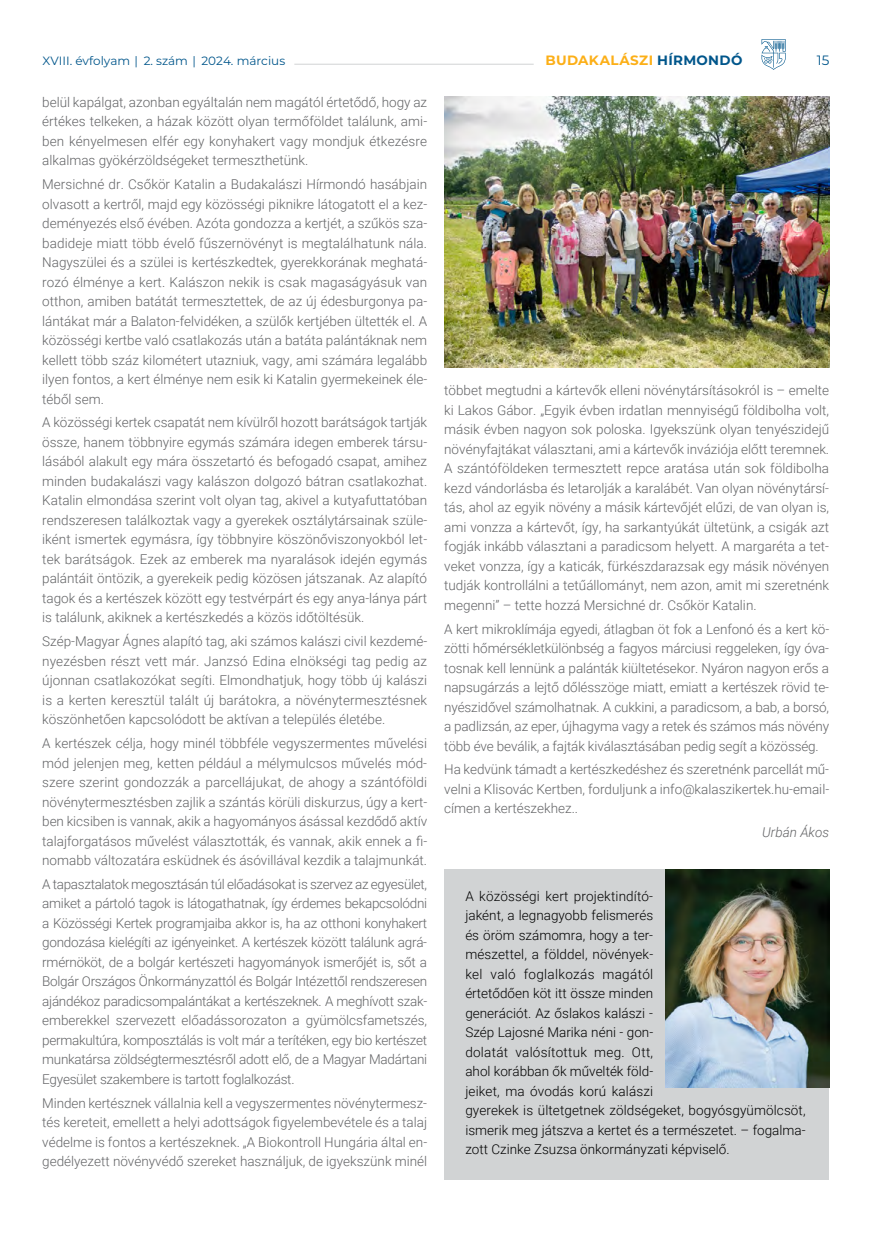
<style>
.page{position:relative;width:872px;height:1234px;background:#fff}
.page>*{position:absolute;margin:0;border:0;box-sizing:border-box;transform-origin:0 0}
.t1{font:300 13.5px/19.5px "Roboto";color:#636466;text-align:justify}
.t2{font:300 13.5px/19.5px "Roboto";color:#000}
.t3{font:700 13.5px "Montserrat";letter-spacing:.025em;color:#fcaf17}
.t4{font:italic 300 13.5px "Roboto";color:#636466}
.t5{font:13.5px "Montserrat";color:#00568b}
.t6{font:12px "Montserrat";color:#00568b}
.s1{color:#00568b}
</style>
<div class="page">
<hr style="left:294px;top:64px;width:239px;height:1px;background:#d1d3d4">
<svg style="left:761px;top:39px;width:25px;height:31px"></svg>
<div style="left:444px;top:869px;width:385px;height:310px;background:#d1d3d4"></div>
<img style="left:666px;top:869px;width:163px;height:217px">
<img style="left:444px;top:97px;width:385px;height:270px">
<p class="t6" style="left:43px;top:52px;width:244px">XVIII. évfolyam | 2. szám | 2024. március</p>
<p class="t3" style="left:545px;top:50px;width:198px">BUDAKALÁSZI <span class="s1">HÍRMONDÓ</span></p>
<p class="t5" style="left:817px;top:51px;width:14px">15</p>
<p class="t1" style="left:42px;top:92px;width:386px">belül kapálgat, azonban egyáltalán nem magától értetődő, hogy az értékes telkeken, a házak között olyan termőföldet találunk, ami&shy;ben kényelmesen elfér egy konyhakert vagy mondjuk étkezésre alkalmas gyökérzöldségeket termeszthetünk.</p>
<p class="t1" style="left:42px;top:174px;width:386px">Mersichné dr. Csőkör Katalin a Budakalászi Hírmondó hasábjain olvasott a kertről, majd egy közösségi piknikre látogatott el a kez&shy;deményezés első évében. Azóta gondozza a kertjét, a szűkös sza&shy;badideje miatt több évelő fűszernövényt is megtalálhatunk nála.<br>Nagyszülei és a szülei is kertészkedtek, gyerekkorának meghatá&shy;rozó élménye a kert. Kalászon nekik is csak magaságyásuk van otthon, amiben batátát termesztettek, de az új édesburgonya pa&shy;lántákat már a Balaton-felvidéken, a szülők kertjében ültették el. A közösségi kertbe való csatlakozás után a batáta palántáknak nem kellett több száz kilométert utazniuk, vagy, ami számára legalább ilyen fontos, a kert élménye nem esik ki Katalin gyermekeinek éle&shy;téből sem.</p>
<p class="t1" style="left:42px;top:412px;width:386px">A közösségi kertek csapatát nem kívülről hozott barátságok tartják össze, hanem többnyire egymás számára idegen emberek társu&shy;lásából alakult egy mára összetartó és befogadó csapat, amihez minden budakalászi vagy kalászon dolgozó bátran csatlakozhat.<br>Katalin elmondása szerint volt olyan tag, akivel a kutyafuttatóban rendszeresen találkoztak vagy a gyerekek osztálytársainak szüle&shy;iként ismertek egymásra, így többnyire köszönőviszonyokból let&shy;tek barátságok. Ezek az emberek ma nyaralások idején egymás palántáit öntözik, a gyerekeik pedig közösen játszanak. Az alapító tagok és a kertészek között egy testvérpárt és egy anya-lánya párt is találunk, akiknek a kertészkedés a közös időtöltésük.</p>
<p class="t1" style="left:42px;top:631px;width:386px">Szép-Magyar Ágnes alapító tag, aki számos kalászi civil kezdemé&shy;nyezésben részt vett már. Janzsó Edina elnökségi tag pedig az újonnan csatlakozókat segíti. Elmondhatjuk, hogy több új kalászi is a kerten keresztül talált új barátokra, a növénytermesztésnek köszönhetően kapcsolódott be aktívan a település életébe.</p>
<p class="t1" style="left:42px;top:732px;width:386px">A kertészek célja, hogy minél többféle vegyszermentes művelési mód jelenjen meg, ketten például a mélymulcsos művelés mód&shy;szere szerint gondozzák a parcellájukat, de ahogy a szántóföldi növénytermesztésben zajlik a szántás körüli diskurzus, úgy a kert&shy;ben kicsiben is vannak, akik a hagyományos ásással kezdődő aktív talajforgatásos művelést választották, és vannak, akik ennek a fi&shy;nomabb változatára esküdnek és ásóvillával kezdik a talajmunkát.</p>
<p class="t1" style="left:42px;top:873px;width:386px">A tapasztalatok megosztásán túl előadásokat is szervez az egyesület, amiket a pártoló tagok is látogathatnak, így érdemes bekapcsolódni a Közösségi Kertek programjaiba akkor is, ha az otthoni konyhakert gondozása kielégíti az igényeinket. A kertészek között találunk agrá&shy;rmérnököt, de a bolgár kertészeti hagyományok ismerőjét is, sőt a Bolgár Országos Önkormányzattól és Bolgár Intézettől rendszeresen ajándékoz paradicsompalántákat a kertészeknek. A meghívott szak&shy;emberekkel szervezett előadássorozaton a gyümölcsfametszés, permakultúra, komposztálás is volt már a terítéken, egy bio kertészet munkatársa zöldségtermesztésről adott elő, de a Magyar Madártani Egyesület szakembere is tartott foglalkozást.</p>
<p class="t1" style="left:42px;top:1092px;width:386px">Minden kertésznek vállalnia kell a vegyszermentes növénytermesz&shy;tés kereteit, emellett a helyi adottságok figyelembevétele és a talaj védelme is fontos a kertészeknek. „A Biokontroll Hungária által en&shy;gedélyezett növényvédő szereket használjuk, de igyekszünk minél</p>
<p class="t1" style="left:444px;top:380px;width:386px">többet megtudni a kártevők elleni növénytársításokról is – emelte ki Lakos Gábor. „Egyik évben irdatlan mennyiségű földibolha volt, másik évben nagyon sok poloska. Igyekszünk olyan tenyészidejű növényfajtákat választani, ami a kártevők inváziója előtt teremnek.<br>A szántóföldeken termesztett repce aratása után sok földibolha kezd vándorlásba és letarolják a karalábét. Van olyan növénytársí&shy;tás, ahol az egyik növény a másik kártevőjét elűzi, de van olyan is, ami vonzza a kártevőt, így, ha sarkantyúkát ültetünk, a csigák azt fogják inkább választani a paradicsom helyett. A margaréta a tet&shy;veket vonzza, így a katicák, fürkészdarazsak egy másik növényen tudják kontrollálni a tetűállományt, nem azon, amit mi szeretnénk megenni” – tette hozzá Mersichné dr. Csőkör Katalin.</p>
<p class="t1" style="left:444px;top:618px;width:386px">A kert mikroklímája egyedi, átlagban öt fok a Lenfonó és a kert kö&shy;zötti hőmérsékletkülönbség a fagyos márciusi reggeleken, így óva&shy;tosnak kell lennünk a palánták kiültetésekor. Nyáron nagyon erős a napsugárzás a lejtő dőlésszöge miatt, emiatt a kertészek rövid te&shy;nyészidővel számolhatnak. A cukkini, a paradicsom, a bab, a borsó, a padlizsán, az eper, újhagyma vagy a retek és számos más növény több éve beválik, a fajták kiválasztásában pedig segít a közösség.</p>
<p class="t1" style="left:444px;top:759px;width:386px">Ha kedvünk támadt a kertészkedéshez és szeretnénk parcellát mű&shy;velni a Klisovác Kertben, forduljunk a info@kalaszikertek.hu-email&shy;címen a kertészekhez..</p>
<p class="t4" style="left:762px;top:822px;width:68px">Urbán Ákos</p>
<p class="t2" style="left:465px;top:885px;width:342px">A közösségi kert projektindító-<br>jaként, a legnagyobb felismerés<br>és öröm számomra, hogy a ter-<br>mészettel, a földdel, növények-<br>kel való foglalkozás magától<br>értetődően köt itt össze minden<br>generációt. Az őslakos kalászi -<br>Szép Lajosné Marika néni - gon-<br>dolatát valósítottuk meg. Ott,<br>ahol korábban ők művelték föld-<br>jeiket, ma óvodás korú kalászi<br>gyerekek is ültetgetnek zöldségeket, bogyósgyümölcsöt, ismerik meg játszva a kertet és a természetet. – fogalma&shy;zott Czinke Zsuzsa önkormányzati képviselő.</p>
</div>
